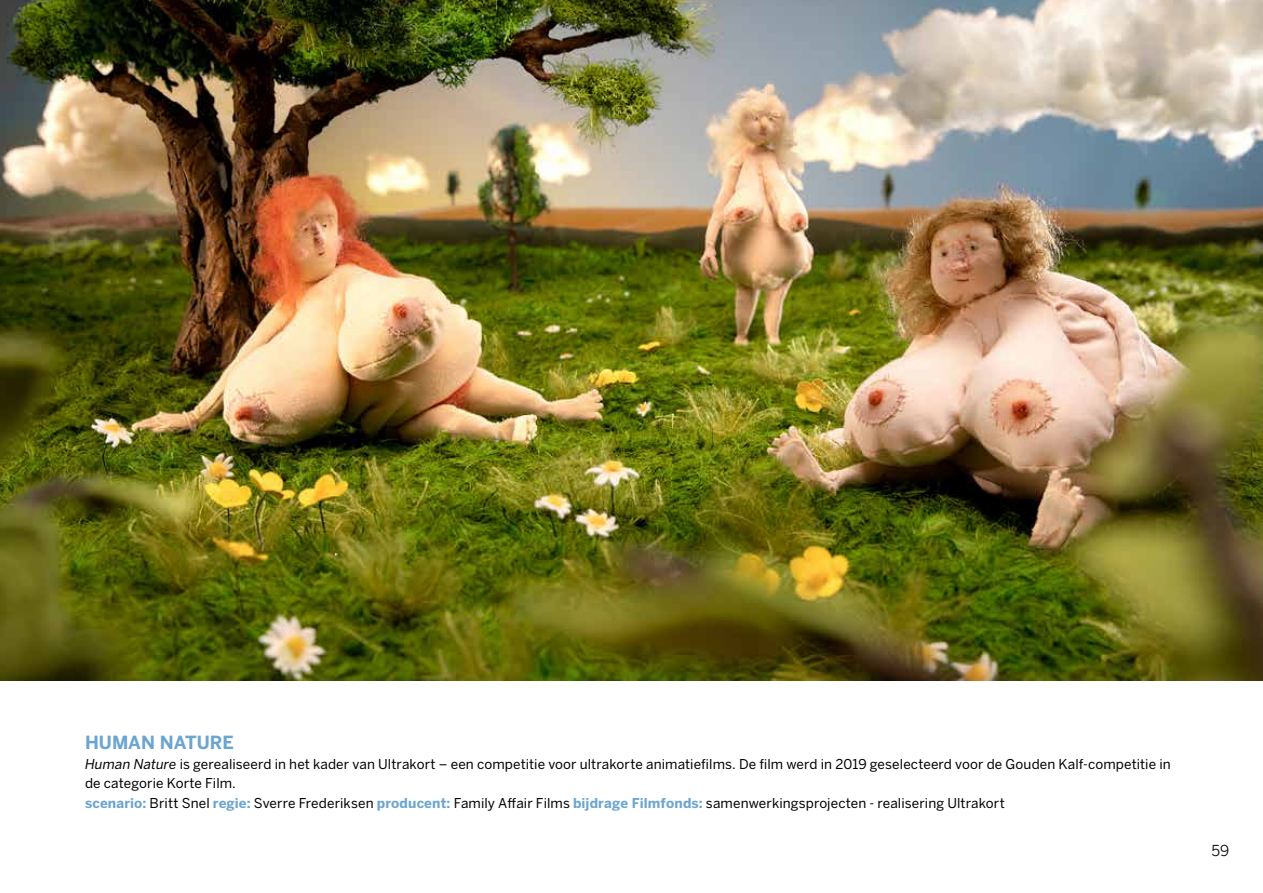
<style>
.page{position:relative;width:1263px;height:893px;background:#fff}
.page>*{position:absolute;margin:0;border:0;box-sizing:border-box;transform-origin:0 0}
.t1{font:700 18px "Benton Sans";letter-spacing:-.005em;color:#6ca5cf}
.t2{font:15px "Benton Sans";color:#000}
.t3{font:13.5px/19.5px "Benton Sans";letter-spacing:.005em;color:#000}
.s1{font-style:italic}
.s2{font-weight:700;color:#6ca5cf}
</style>
<div class="page">
<img style="left:0;top:0;width:1263px;height:681px">
<h1 class="t1" style="left:85px;top:732px;width:150px">HUMAN NATURE</h1>
<p class="t3" style="left:85px;top:754px;width:1087px"><span class="s1">Human Nature</span> is gerealiseerd in het kader van Ultrakort – een competitie voor ultrakorte animatiefilms. De film werd in 2019 geselecteerd voor de Gouden Kalf-competitie in de categorie Korte Film.<br><span class="s2">scenario:</span> Britt Snel <span class="s2">regie:</span> Sverre Frederiksen <span class="s2">producent:</span> Family Affair Films <span class="s2">bijdrage Filmfonds:</span> samenwerkingsprojecten - realisering Ultrakort</p>
<p class="t2" style="left:1211px;top:842px;width:19px">59</p>
</div>
